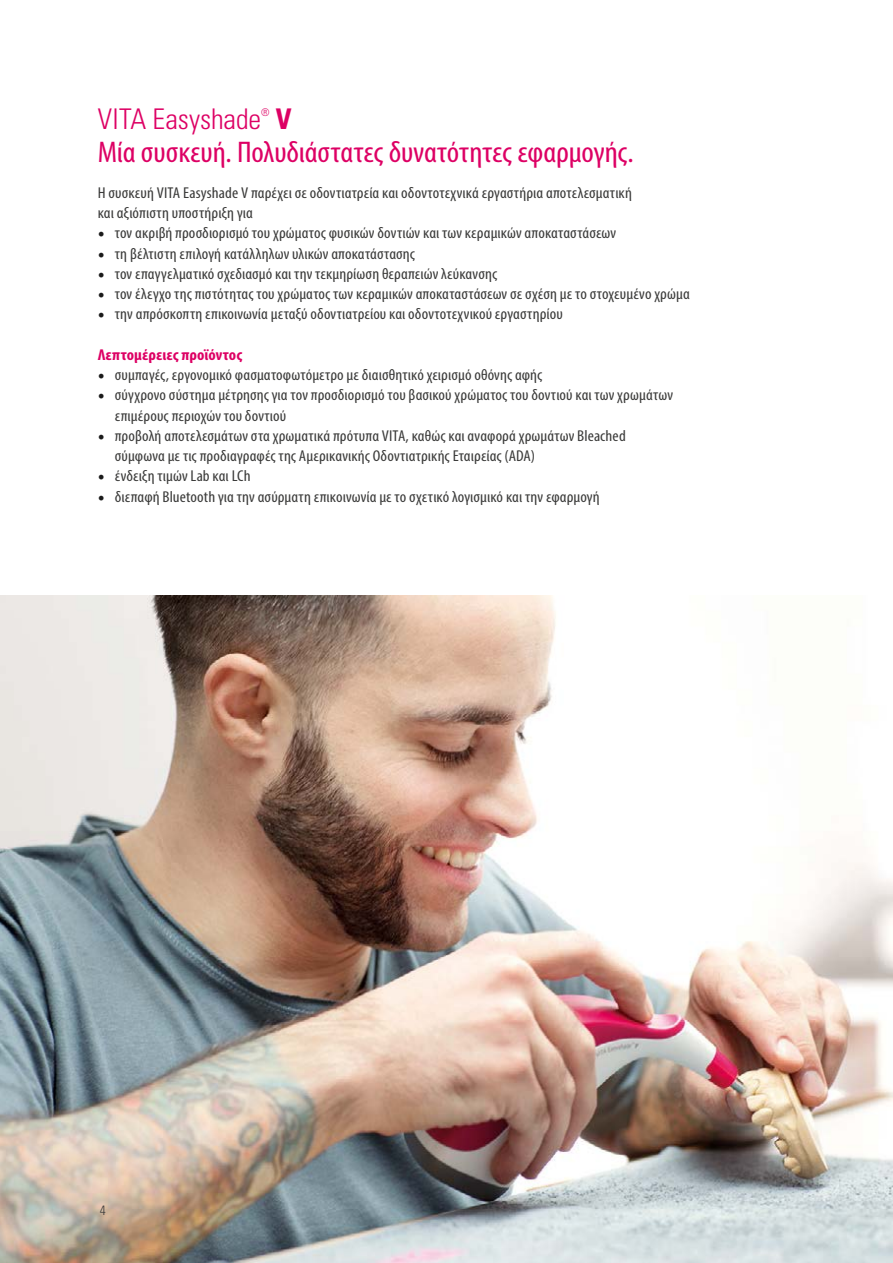
<style>
.page{position:relative;width:893px;height:1263px;background:#fff}
.page>*{position:absolute;margin:0;border:0;box-sizing:border-box;transform-origin:0 0}
.t1{font:condensed 30px "Myriad Pro";letter-spacing:-.005em;color:#dd0064;scale:1.08 1}
.t2{font:300 condensed 28.5px "Univers";letter-spacing:-.005em;color:#dd0064}
.t3{font:700 condensed 28.5px "Univers";color:#dd0064}
.t4{font:condensed 15.75px/20.2px "Myriad Pro";letter-spacing:.005em;color:#3b3b3a;scale:1.08 1}
.t5{font:700 condensed 15.75px "Myriad Pro";letter-spacing:.005em;color:#dd0064;scale:1.08 1}
.t6{font:300 condensed 13.5px "Univers";color:#3b3b3a}
.t7{font:300 condensed 10.5px "Univers";color:#dd0064}
.s1{font-family:"Minion Pro";font-stretch:normal;font-size:18px;color:#1a1a1a}
</style>
<div class="page">
<img style="left:0;top:595px;width:893px;height:668px">
<h2 class="t2" style="left:98px;top:102px;width:165px">VITA Easyshade</h2>
<p class="t7" style="left:261px;top:106px;width:10px">®</p>
<h2 class="t3" style="left:276px;top:101px;width:17px">V</h2>
<h1 class="t1" style="left:98px;top:134px;width:498px">Μία συσκευή. Πολυδιάστατες δυνατότητες εφαρμογής.</h1>
<p class="t4" style="left:98px;top:182px;width:496px">Η συσκευή VITA Easyshade V παρέχει σε οδοντιατρεία και οδοντοτεχνικά εργαστήρια αποτελεσματική και αξιόπιστη υποστήριξη για</p>
<p class="t4" style="left:98px;top:223px;width:481px"><span class="s1">•</span> τον ακριβή προσδιορισμό του χρώματος φυσικών δοντιών και των κεραμικών αποκαταστάσεων</p>
<p class="t4" style="left:98px;top:243px;width:295px"><span class="s1">•</span> τη βέλτιστη επιλογή κατάλληλων υλικών αποκατάστασης</p>
<p class="t4" style="left:98px;top:263px;width:371px"><span class="s1">•</span> τον επαγγελματικό σχεδιασμό και την τεκμηρίωση θεραπειών λεύκανσης</p>
<p class="t4" style="left:98px;top:284px;width:550px"><span class="s1">•</span> τον έλεγχο της πιστότητας του χρώματος των κεραμικών αποκαταστάσεων σε σχέση με το στοχευμένο χρώμα</p>
<p class="t4" style="left:98px;top:304px;width:432px"><span class="s1">•</span> την απρόσκοπτη επικοινωνία μεταξύ οδοντιατρείου και οδοντοτεχνικού εργαστηρίου</p>
<p class="t5" style="left:98px;top:346px;width:135px">Λεπτομέρειες προϊόντος</p>
<p class="t4" style="left:98px;top:365px;width:413px"><span class="s1">•</span> συμπαγές, εργονομικό φασματοφωτόμετρο με διαισθητικό χειρισμό οθόνης αφής</p>
<p class="t4" style="left:115px;top:385px;width:518px;text-indent:-17px"><span class="s1">•</span> σύγχρονο σύστημα μέτρησης για τον προσδιορισμό του βασικού χρώματος του δοντιού και των χρωμάτων επιμέρους περιοχών του δοντιού</p>
<p class="t4" style="left:115px;top:425px;width:475px;text-indent:-17px"><span class="s1">•</span> προβολή αποτελεσμάτων στα χρωματικά πρότυπα VITA, καθώς και αναφορά χρωμάτων Bleached σύμφωνα με τις προδιαγραφές της Αμερικανικής Οδοντιατρικής Εταιρείας (ADA)</p>
<p class="t4" style="left:98px;top:466px;width:143px"><span class="s1">•</span> ένδειξη τιμών Lab και LCh</p>
<p class="t4" style="left:98px;top:486px;width:466px"><span class="s1">•</span> διεπαφή Bluetooth για την ασύρματη επικοινωνία με το σχετικό λογισμικό και την εφαρμογή</p>
<p class="t6" style="left:100px;top:1202px;width:7px">4</p>
</div>
